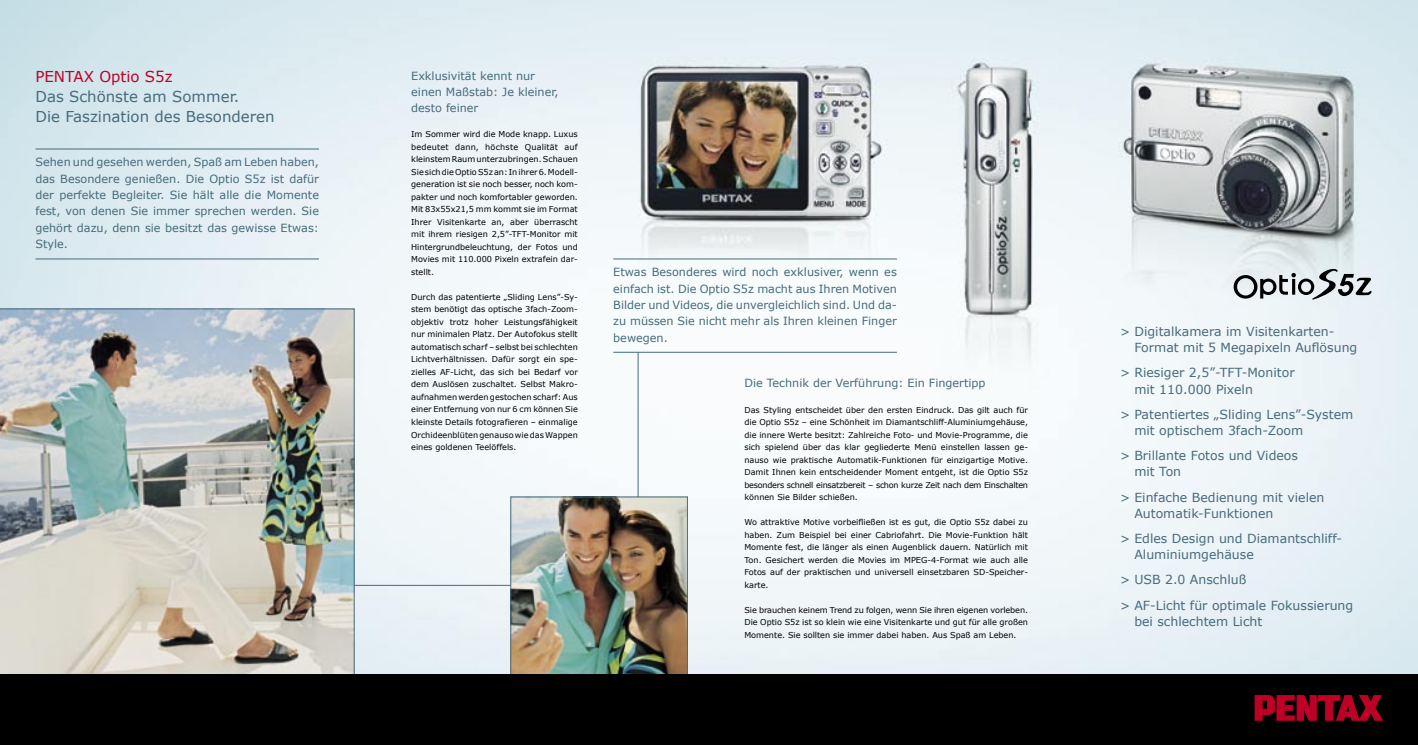
<style>
.page{position:relative;width:1418px;height:745px;background:#fff}
.page>*{position:absolute;margin:0;border:0;box-sizing:border-box;transform-origin:0 0}
.t1{font:15px/20px "Verdana";color:#466b7b}
.t2{font:15px "Verdana";color:#be0027}
.t3{font:12.5px/16.2px "Verdana";color:#466b7b}
.t4{font:11.25px/16.2px "Verdana";color:#466b7b;text-align:justify}
.t5{font:8.12px/12.5px "Verdana";color:#000;text-align:justify}
</style>
<div class="page">
<img style="left:0;top:0;width:1417px;height:673px">
<img style="left:512px;top:498px;width:173px;height:175px">
<div style="left:510px;top:496px;width:177px;height:184px;border:1px solid #466b7b"></div>
<img style="left:0;top:308px;width:354px;height:365px">
<hr style="left:35px;top:149px;width:284px;height:1px;background:#466b7b">
<hr style="left:35px;top:258px;width:284px;height:1px;background:#466b7b">
<hr style="left:613px;top:258px;width:283px;height:1px;background:#466b7b">
<hr style="left:613px;top:352px;width:283px;height:1px;background:#466b7b">
<div style="left:0;top:673px;width:1417px;height:71px;background:#000"></div>
<svg style="left:1254px;top:695px;width:128px;height:25px"></svg>
<hr style="left:354px;top:584px;width:157px;height:1px;background:#466b7b">
<svg style="left:1233px;top:266px;width:138px;height:33px"></svg>
<hr style="left:637px;top:352px;width:1px;height:144px;background:#466b7b">
<h1 class="t2" style="left:35px;top:67px;width:139px">PENTAX Optio S5z</h1>
<h1 class="t1" style="left:35px;top:86px;width:241px">Das Schönste am Sommer.<br>Die Faszination des Besonderen</h1>
<p class="t4" style="left:35px;top:154px;width:285px">Sehen und gesehen werden, Spaß am Leben haben, das Besondere genießen. Die Optio S5z ist dafür der perfekte Begleiter. Sie hält alle die Momente fest, von denen Sie immer sprechen werden. Sie gehört dazu, denn sie besitzt das gewisse Etwas:<br>Style.</p>
<h3 class="t4" style="left:411px;top:67px;width:149px;text-align:left">Exklusivität kennt nur einen Maßstab: Je kleiner, desto feiner</h3>
<p class="t5" style="left:411px;top:127px;width:168px">Im Sommer wird die Mode knapp. Luxus bedeutet dann, höchste Qualität auf kleinstem Raum unterzubringen. Schauen Sie sich die Optio S5z an: In ihrer 6. Modell&shy;generation ist sie noch besser, noch kom&shy;pakter und noch komfortabler geworden.<br>Mit 83x55x21,5 mm kommt sie im Format Ihrer Visitenkarte an, aber überrascht mit ihrem riesigen 2,5”-TFT-Monitor mit Hintergrundbeleuchtung, der Fotos und Movies mit 110.000 Pixeln extrafein dar&shy;stellt.</p>
<p class="t5" style="left:411px;top:290px;width:168px">Durch das patentierte „Sliding Lens”-Sy&shy;stem benötigt das optische 3fach-Zoom&shy;objektiv trotz hoher Leistungsfähigkeit nur minimalen Platz. Der Autofokus stellt automatisch scharf – selbst bei schlechten Lichtverhältnissen. Dafür sorgt ein spe&shy;zielles AF-Licht, das sich bei Bedarf vor dem Auslösen zuschaltet. Selbst Makro&shy;aufnahmen werden gestochen scharf: Aus einer Entfernung von nur 6 cm können Sie kleinste Details fotografieren – einmalige Orchideenblüten genauso wie das Wappen eines goldenen Teelöffels.</p>
<h3 class="t4" style="left:613px;top:264px;width:285px">Etwas Besonderes wird noch exklusiver, wenn es einfach ist. Die Optio S5z macht aus Ihren Motiven Bilder und Videos, die unvergleichlich sind. Und da&shy;zu müssen Sie nicht mehr als Ihren kleinen Finger bewegen.</h3>
<h3 class="t4" style="left:744px;top:374px;width:243px">Die Technik der Verführung: Ein Fingertipp</h3>
<p class="t5" style="left:744px;top:403px;width:285px">Das Styling entscheidet über den ersten Eindruck. Das gilt auch für die Optio S5z – eine Schönheit im Diamantschliff-Aluminiumgehäuse, die innere Werte besitzt: Zahlreiche Foto- und Movie-Programme, die sich spielend über das klar gegliederte Menü einstellen lassen ge&shy;nauso wie praktische Automatik-Funktionen für einzigartige Motive.<br>Damit Ihnen kein entscheidender Moment entgeht, ist die Optio S5z besonders schnell einsatzbereit – schon kurze Zeit nach dem Einschalten können Sie Bilder schießen.</p>
<p class="t5" style="left:744px;top:515px;width:285px">Wo attraktive Motive vorbeifließen ist es gut, die Optio S5z dabei zu haben. Zum Beispiel bei einer Cabriofahrt. Die Movie-Funktion hält Momente fest, die länger als einen Augenblick dauern. Natürlich mit Ton. Gesichert werden die Movies im MPEG-4-Format wie auch alle Fotos auf der praktischen und universell einsetzbaren SD-Speicher&shy;karte.</p>
<p class="t5" style="left:744px;top:603px;width:285px">Sie brauchen keinem Trend zu folgen, wenn Sie ihren eigenen vorleben.<br>Die Optio S5z ist so klein wie eine Visitenkarte und gut für alle großen Momente. Sie sollten sie immer dabei haben. Aus Spaß am Leben.</p>
<h2 class="t3" style="left:1134px;top:322px;width:224px;text-indent:-14px">&gt; Digitalkamera im Visitenkarten-<br>Format mit 5 Megapixeln Auflösung</h2>
<h2 class="t3" style="left:1134px;top:364px;width:162px;text-indent:-14px">&gt; Riesiger 2,5”-TFT-Monitor mit 110.000 Pixeln</h2>
<h2 class="t3" style="left:1134px;top:405px;width:220px;text-indent:-14px">&gt; Patentiertes „Sliding Lens”-System mit optischem 3fach-Zoom</h2>
<h2 class="t3" style="left:1134px;top:447px;width:165px;text-indent:-14px">&gt; Brillante Fotos und Videos mit Ton</h2>
<h2 class="t3" style="left:1134px;top:488px;width:192px;text-indent:-14px">&gt; Einfache Bedienung mit vielen<br>Automatik-Funktionen</h2>
<h2 class="t3" style="left:1134px;top:529px;width:209px;text-indent:-14px">&gt; Edles Design und Diamantschliff-<br>Aluminiumgehäuse</h2>
<h2 class="t3" style="left:1120px;top:566px;width:235px;line-height:25.1px">&gt; USB 2.0 Anschluß<br>&gt; AF-Licht für optimale Fokussierung</h2>
<h2 class="t3" style="left:1134px;top:612px;width:129px">bei schlechtem Licht</h2>
</div>
